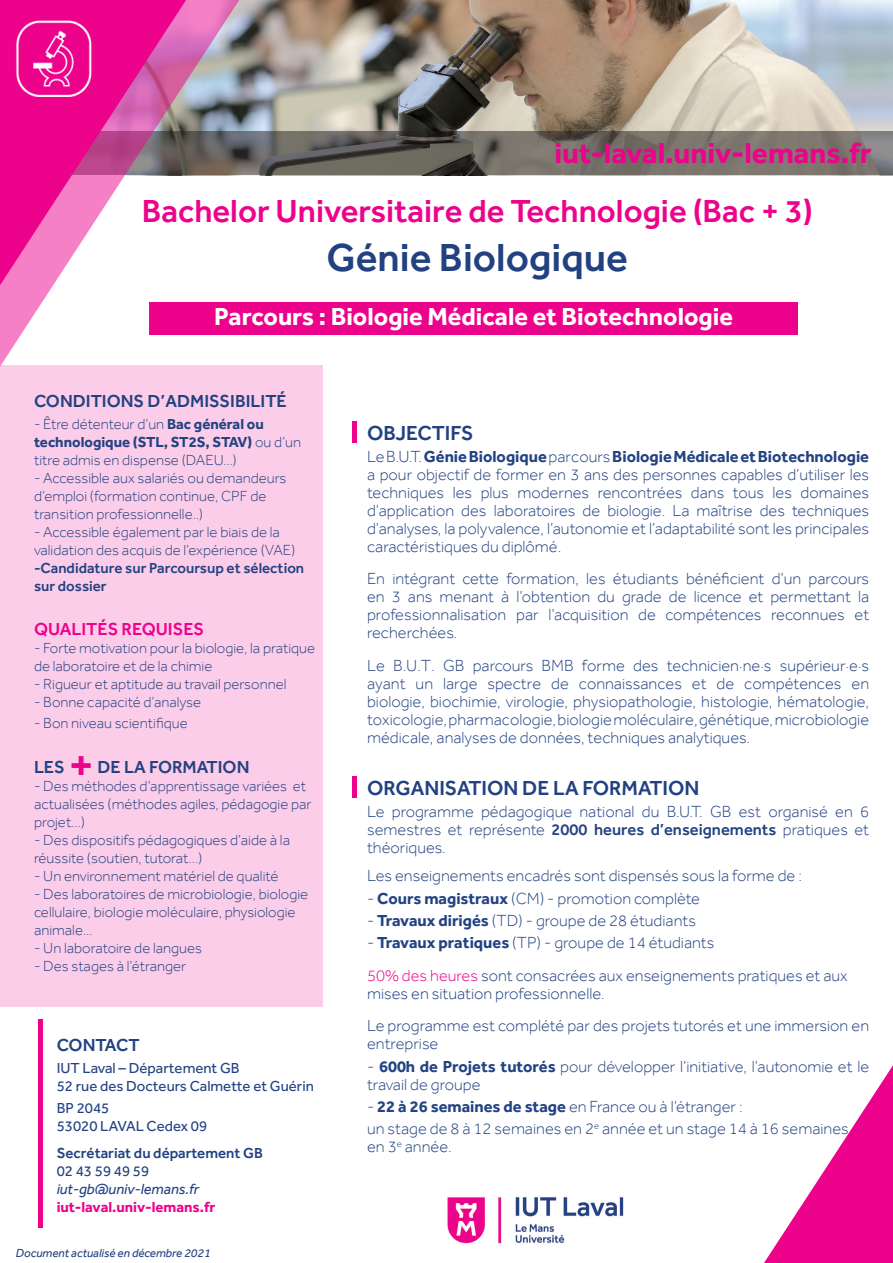
<style>
.page{position:relative;width:893px;height:1263px;background:#fff}
.page>*{position:absolute;margin:0;border:0;box-sizing:border-box;transform-origin:0 0}
.t1{font:500 48px "Effra";color:#ed028c}
.t2{font:500 40.5px "Effra";color:#224181}
.t3{font:500 33px "Effra";color:#ed028c}
.t4{font:700 30px "Effra";color:#ed028c}
.t5{font:700 25.5px "Effra";color:#fff}
.t6{font:500 21px "Effra";color:#224181}
.t7{font:500 18px "Effra";color:#224282}
.t8{font:500 18px "Effra";color:#ed028c}
.t9{font:300 16.5px/18px "Effra";color:#224282;text-align:justify}
.t10{font:300 15px/18px "Effra";color:#224282}
.t11{font:15px/18px "Effra";color:#224282}
.t12{font:500 15px/18px "Effra";color:#224282}
.t13{font:700 15px "Effra";color:#ed028c}
.t14{font:italic 15px "Effra";color:#224282}
.t15{font:italic 12px "Effra";color:#224181}
.s1{font-weight:700}
.s2{font-weight:500}
.s3{color:#ed028c}
</style>
<div class="page">
<img style="left:281px;top:0;width:612px;height:131px">
<div style="left:0;top:366px;width:323px;height:641px;background:#fbcde8"></div>
<svg style="left:764px;top:1065px;width:129px;height:198px"></svg>
<hr style="left:352px;top:421px;width:4px;height:21px;background:#ed028c">
<hr style="left:38px;top:1019px;width:4px;height:209px;background:#ed028c">
<svg style="left:281px;top:131px;width:612px;height:44px;background:#6e6a63"></svg>
<svg style="left:0;top:0;width:281px;height:367px"></svg>
<svg style="left:0;top:0;width:186px;height:285px"></svg>
<hr style="left:352px;top:777px;width:4px;height:21px;background:#ed028c">
<img style="left:447px;top:1197px;width:177px;height:47px">
<img style="left:0;top:7px;width:111px;height:104px">
<div style="left:150px;top:302px;width:648px;height:33px;background:#ed028c"></div>
<h3 class="t4" style="left:554px;top:135px;width:319px">iut-laval.univ-lemans.fr</h3>
<h3 class="t3" style="left:142px;top:191px;width:672px">Bachelor Universitaire de Technologie (Bac + 3)</h3>
<h2 class="t2" style="left:327px;top:234px;width:303px">Génie Biologique</h2>
<h3 class="t5" style="left:214px;top:301px;width:520px">Parcours : Biologie Médicale et Biotechnologie</h3>
<p class="t7" style="left:34px;top:390px;width:254px">Conditions d’admissibilité</p>
<p class="t10" style="left:34px;top:415px;width:269px">- Être détenteur d’un <span class="s1">Bac général ou technologique (STL, ST2S, STAV)</span> ou d’un titre admis en dispense (DAEU…)</p>
<p class="t10" style="left:34px;top:469px;width:254px">- Accessible aux salariés ou demandeurs d’emploi (formation continue, CPF de transition professionnelle..)</p>
<p class="t10" style="left:34px;top:523px;width:263px">- Accessible également par le biais de la validation des acquis de l’expérience (VAE)</p>
<p class="t12" style="left:34px;top:559px;width:272px">-Candidature sur Parcoursup et sélection sur dossier</p>
<p class="t8" style="left:34px;top:618px;width:172px">Qualités requises</p>
<p class="t10" style="left:34px;top:638px;width:283px">- Forte motivation pour la biologie, la pratique de laboratoire et de la chimie</p>
<p class="t10" style="left:34px;top:674px;width:254px">- Rigueur et aptitude au travail personnel</p>
<p class="t10" style="left:34px;top:692px;width:169px">- Bonne capacité d’analyse</p>
<p class="t10" style="left:34px;top:714px;width:155px">- Bon niveau scientifique</p>
<p class="t7" style="left:34px;top:756px;width:32px">Les</p>
<h1 class="t1" style="left:68px;top:736px;width:28px">+</h1>
<p class="t7" style="left:98px;top:756px;width:153px">de la formation</p>
<p class="t10" style="left:34px;top:777px;width:279px">- Des méthodes d’apprentissage variées et actualisées (méthodes agiles, pédagogie par projet...)</p>
<p class="t10" style="left:34px;top:831px;width:258px">- Des dispositifs pédagogiques d’aide à la réussite (soutien, tutorat...)</p>
<p class="t10" style="left:34px;top:867px;width:246px">- Un environnement matériel de qualité</p>
<p class="t10" style="left:34px;top:885px;width:276px">- Des laboratoires de microbiologie, biologie cellulaire, biologie moléculaire, physiologie animale...</p>
<p class="t10" style="left:34px;top:939px;width:170px">- Un laboratoire de langues</p>
<p class="t10" style="left:34px;top:957px;width:154px">- Des stages à l’étranger</p>
<p class="t7" style="left:57px;top:1034px;width:84px">Contact</p>
<p class="t11" style="left:57px;top:1059px;width:259px">IUT Laval – Département GB<br>52 rue des Docteurs Calmette et Guérin</p>
<p class="t11" style="left:57px;top:1099px;width:152px">BP 2045<br>53020 LAVAL Cedex 09</p>
<p class="t12" style="left:57px;top:1143px;width:206px">Secrétariat du département GB</p>
<p class="t11" style="left:57px;top:1161px;width:94px">02 43 59 49 59</p>
<p class="t14" style="left:57px;top:1180px;width:144px">iut-gb@univ-lemans.fr</p>
<p class="t13" style="left:57px;top:1197px;width:160px">iut-laval.univ-lemans.fr</p>
<p class="t15" style="left:16px;top:1246px;width:196px">Document actualisé en décembre 2021</p>
<p class="t6" style="left:367px;top:420px;width:108px">Objectifs</p>
<p class="t9" style="left:367px;top:447px;width:504px">Le B.U.T. <span class="s1">Génie Biologique</span> parcours <span class="s1">Biologie Médicale et Biotechnologie </span>a pour objectif de former en 3 ans des personnes capables d’utiliser les techniques les plus modernes rencontrées dans tous les domaines d’application des laboratoires de biologie. La maîtrise des techniques d’analyses, la polyvalence, l’autonomie et l’adaptabilité sont les principales caractéristiques du diplômé.</p>
<p class="t9" style="left:367px;top:570px;width:504px">En intégrant cette formation, les étudiants bénéficient d’un parcours en 3 ans menant à l’obtention du grade de licence et permettant la professionnalisation par l’acquisition de compétences reconnues et recherchées.</p>
<p class="t9" style="left:367px;top:656px;width:504px">Le B.U.T. GB parcours BMB forme des technicien·ne·s supérieur·e·s ayant un large spectre de connaissances et de compétences en biologie, biochimie, virologie, physiopathologie, histologie, hématologie, toxicologie, pharmacologie, biologie moléculaire, génétique, microbiologie médicale, analyses de données, techniques analytiques.</p>
<p class="t6" style="left:367px;top:775px;width:334px">organisation de la formation</p>
<p class="t9" style="left:367px;top:802px;width:504px">Le programme pédagogique national du B.U.T. GB est organisé en 6 semestres et représente <span class="s2">2000 heures d’enseignements</span> pratiques et théoriques.</p>
<p class="t9" style="left:367px;top:867px;width:436px">Les enseignements encadrés sont dispensés sous la forme de :</p>
<p class="t9" style="left:367px;top:889px;width:334px">- <span class="s1">Cours magistraux</span> (CM) - promotion complète</p>
<p class="t9" style="left:367px;top:911px;width:330px">- <span class="s1">Travaux dirigés</span> (TD) - groupe de 28 étudiants</p>
<p class="t9" style="left:367px;top:926px;width:482px;line-height:32.5px">- <span class="s1">Travaux pratiques</span> (TP) - groupe de 14 étudiants<br><span class="s3">50% des heures</span> sont consacrées aux enseignements pratiques et aux</p>
<p class="t9" style="left:367px;top:977px;width:504px;line-height:32.5px">mises en situation professionnelle.<br>Le programme est complété par des projets tutorés et une immersion en</p>
<p class="t9" style="left:367px;top:1034px;width:73px">entreprise</p>
<p class="t9" style="left:367px;top:1057px;width:504px">- <span class="s1">600h de Projets tutorés</span> pour développer l’initiative, l’autonomie et le travail de groupe</p>
<p class="t9" style="left:367px;top:1095px;width:483px;line-height:22.2px">- <span class="s1">22 à 26 semaines de stage</span> en France ou à l’étranger :<br>un stage de 8 à 12 semaines en 2<sup>e</sup> année et un stage 14 à 16 semaines</p>
<p class="t9" style="left:367px;top:1137px;width:86px">en 3<sup>e</sup> année.</p>
</div>
